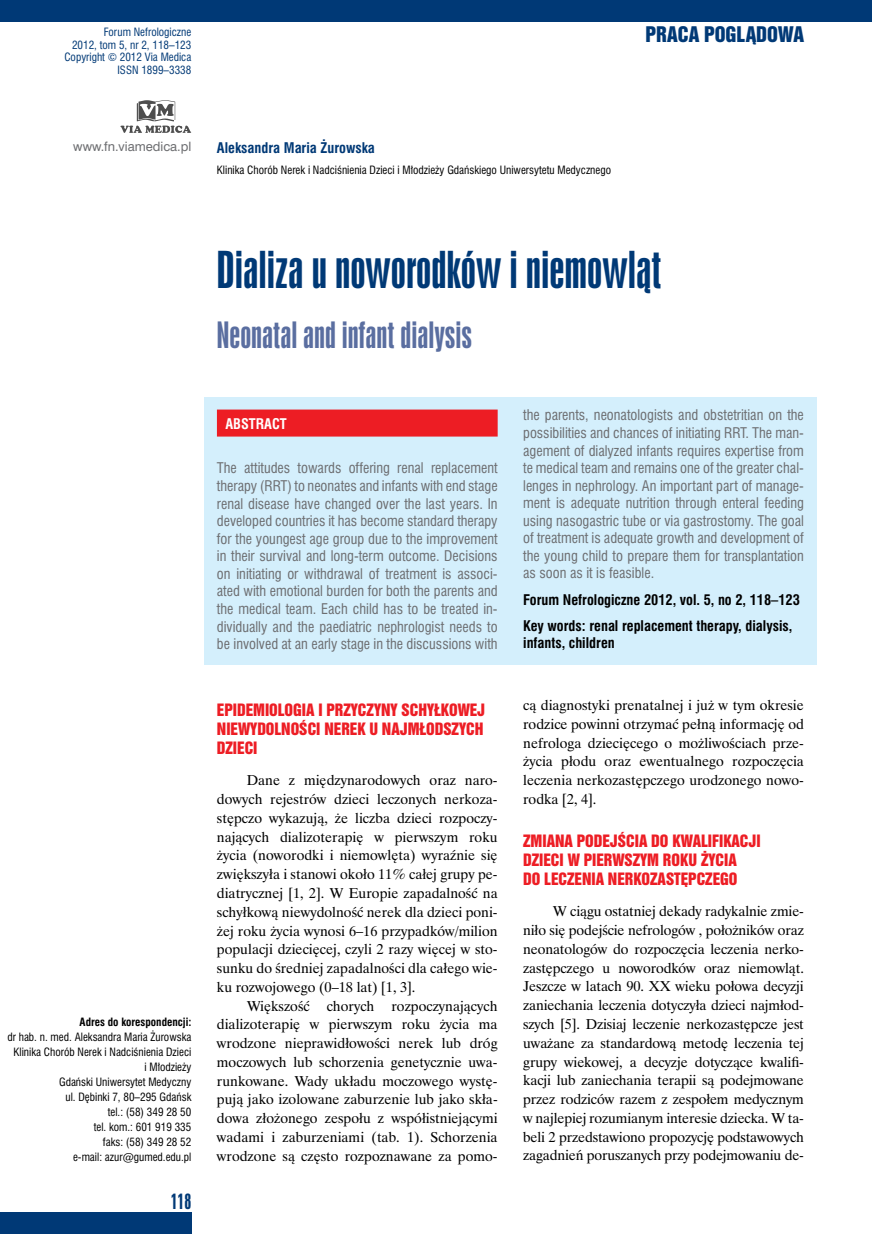
<style>
.page{position:relative;width:872px;height:1234px;background:#fff}
.page>*{position:absolute;margin:0;border:0;box-sizing:border-box;transform-origin:0 0}
.t1{font:42px "Swis 924 PL";color:#003976}
.t2{font:30px "Swis 924 PL";color:#5a6ea0}
.t3{font:18px "Swis 921 PL";color:#003976}
.t4{font:18px "Swis 924 PL";color:#003976}
.t5{font:14.25px/18.8px "Time Ibis EE";color:#000;text-align:justify}
.t6{font:14.25px/18.8px "Swis 921 PL";color:#ed1d24}
.t7{font:13.5px/17.5px "Swis 721 Cn PL";color:#6d6e71;text-align:justify}
.t8{font:700 13.5px/26.1px "Swis 721 Cn PL";color:#000}
.t9{font:700 13.5px "Swis 721 Cn PL";color:#003976}
.t10{font:700 13.5px "Swis 721 Cn PL";color:#fff}
.t11{font:12px "Swis 721 PL";color:#6d6e71}
.t12{font:10.5px/15px "Swis 721 Cn PL";color:#000;text-align:right}
.t13{font:10.5px/12.6px "Swis 721 Cn PL";color:#003976;text-align:right}
.t14{font:700 10.5px "Swis 721 Cn PL";color:#000}
</style>
<div class="page">
<div style="left:0;top:1212px;width:191px;height:21px;background:#003976"></div>
<div style="left:0;top:0;width:872px;height:21px;background:#003976"></div>
<svg style="left:120px;top:100px;width:71px;height:33px"></svg>
<div style="left:204px;top:396px;width:612px;height:268px;background:#d4effc"></div>
<div style="left:217px;top:409px;width:280px;height:27px;background:#ed1d24"></div>
<p class="t13" style="left:64px;top:26px;width:129px">Forum Nefrologiczne<br>2012, tom 5, nr 2, 118–123<br>Copyright © 2012 Via Medica<br>ISSN 1899–3338</p>
<p class="t11" style="left:73px;top:138px;width:120px">www.fn.viamedica.pl</p>
<p class="t9" style="left:217px;top:139px;width:159px">Aleksandra Maria Żurowska</p>
<p class="t12" style="left:217px;top:162px;width:396px">Klinika Chorób Nerek i Nadciśnienia Dzieci i Młodzieży Gdańskiego Uniwersytetu Medycznego</p>
<p class="t3" style="left:645px;top:22px;width:160px">PRACA POGLĄDOWA</p>
<p class="t14" style="left:80px;top:1015px;width:113px">Adres do korespondencji:</p>
<p class="t12" style="left:7px;top:1029px;width:185px">dr hab. n. med. Aleksandra Maria Żurowska<br>Klinika Chorób Nerek i Nadciśnienia Dzieci<br>i Młodzieży<br>Gdański Uniwersytet Medyczny<br>ul. Dębinki 7, 80–295 Gdańsk<br>tel.: (58) 349 28 50<br>tel. kom.: 601 919 335<br>faks: (58) 349 28 52<br>e-mail: azur@gumed.edu.pl</p>
<p class="t4" style="left:171px;top:1188px;width:22px">118</p>
<h1 class="t1" style="left:217px;top:241px;width:446px">Dializa u noworodków i niemowląt</h1>
<h2 class="t2" style="left:217px;top:314px;width:256px">Neonatal and infant dialysis</h2>
<p class="t10" style="left:225px;top:415px;width:63px">ABSTRACT</p>
<p class="t7" style="left:217px;top:459px;width:282px">The attitudes towards offering renal replacement therapy (RRT) to neonates and infants with end stage renal disease have changed over the last years. In developed countries it has become standard therapy for the youngest age group due to the improvement in their survival and long-term outcome. Decisions on initiating or withdrawal of treatment is associ&shy;ated with emotional burden for both the parents and the medical team. Each child has to be treated in&shy;dividually and the paediatric nephrologist needs to be involved at an early stage in the discussions with</p>
<p class="t6" style="left:217px;top:700px;width:270px">EPIDEMIOLOGIA I PRZYCZYNY SCHYŁKOWEJ<br>NIEWYDOLNOŚCI NEREK U NAJMŁODSZYCH<br>DZIECI</p>
<p class="t5" style="left:217px;top:770px;width:282px;text-indent:30px">Dane z międzynarodowych oraz naro&shy;dowych rejestrów dzieci leczonych nerkoza&shy;stępczo wykazują, że liczba dzieci rozpoczy&shy;nających dializoterapię w pierwszym roku życia (noworodki i niemowlęta) wyraźnie się zwiększyła i stanowi około 11% całej grupy pe&shy;diatrycznej [1, 2]. W Europie zapadalność na schyłkową niewydolność nerek dla dzieci poni&shy;żej roku życia wynosi 6–16 przypadków/milion populacji dziecięcej, czyli 2 razy więcej w sto&shy;sunku do średniej zapadalności dla całego wie&shy;ku rozwojowego (0–18 lat) [1, 3].</p>
<p class="t5" style="left:217px;top:995px;width:282px;text-indent:30px">Większość chorych rozpoczynających dializoterapię w pierwszym roku życia ma wrodzone nieprawidłowości nerek lub dróg moczowych lub schorzenia genetycznie uwa&shy;runkowane. Wady układu moczowego wystę&shy;pują jako izolowane zaburzenie lub jako skła&shy;dowa złożonego zespołu z współistniejącymi wadami i zaburzeniami (tab. 1). Schorzenia wrodzone są często rozpoznawane za pomo-</p>
<p class="t7" style="left:523px;top:406px;width:282px">the parents, neonatologists and obstetritian on the possibilities and chances of initiating RRT. The man&shy;agement of dialyzed infants requires expertise from te medical team and remains one of the greater chal&shy;lenges in nephrology. An important part of manage&shy;ment is adequate nutrition through enteral feeding using nasogastric tube or via gastrostomy. The goal of treatment is adequate growth and development of the young child to prepare them for transplantation as soon as it is feasible.</p>
<p class="t8" style="left:523px;top:586px;width:278px">Forum Nefrologiczne 2012, vol. 5, no 2, 118–123<br>Key words: renal replacement therapy, dialysis,</p>
<p class="t8" style="left:523px;top:629px;width:93px">infants, children</p>
<p class="t5" style="left:523px;top:695px;width:282px">cą diagnostyki prenatalnej i już w tym okresie rodzice powinni otrzymać pełną informację od nefrologa dziecięcego o możliwościach prze&shy;życia płodu oraz ewentualnego rozpoczęcia leczenia nerkozastępczego urodzonego nowo&shy;rodka [2, 4].</p>
<p class="t6" style="left:523px;top:831px;width:239px">ZMIANA PODEJŚCIA DO KWALIFIKACJI<br>DZIECI W PIERWSZYM ROKU ŻYCIA<br>DO LECZENIA NERKOZASTĘPCZEGO</p>
<p class="t5" style="left:523px;top:901px;width:282px;text-indent:30px">W ciągu ostatniej dekady radykalnie zmie&shy;niło się podejście nefrologów , położników oraz neonatologów do rozpoczęcia leczenia nerko&shy;zastępczego u noworodków oraz niemowląt.<br>Jeszcze w latach 90. XX wieku połowa decyzji zaniechania leczenia dotyczyła dzieci najmłod&shy;szych [5]. Dzisiaj leczenie nerkozastępcze jest uważane za standardową metodę leczenia tej grupy wiekowej, a decyzje dotyczące kwalifi&shy;kacji lub zaniechania terapii są podejmowane przez rodziców razem z zespołem medycznym w najlepiej rozumianym interesie dziecka. W ta&shy;beli 2 przedstawiono propozycję podstawowych zagadnień poruszanych przy podejmowaniu de-</p>
</div>
